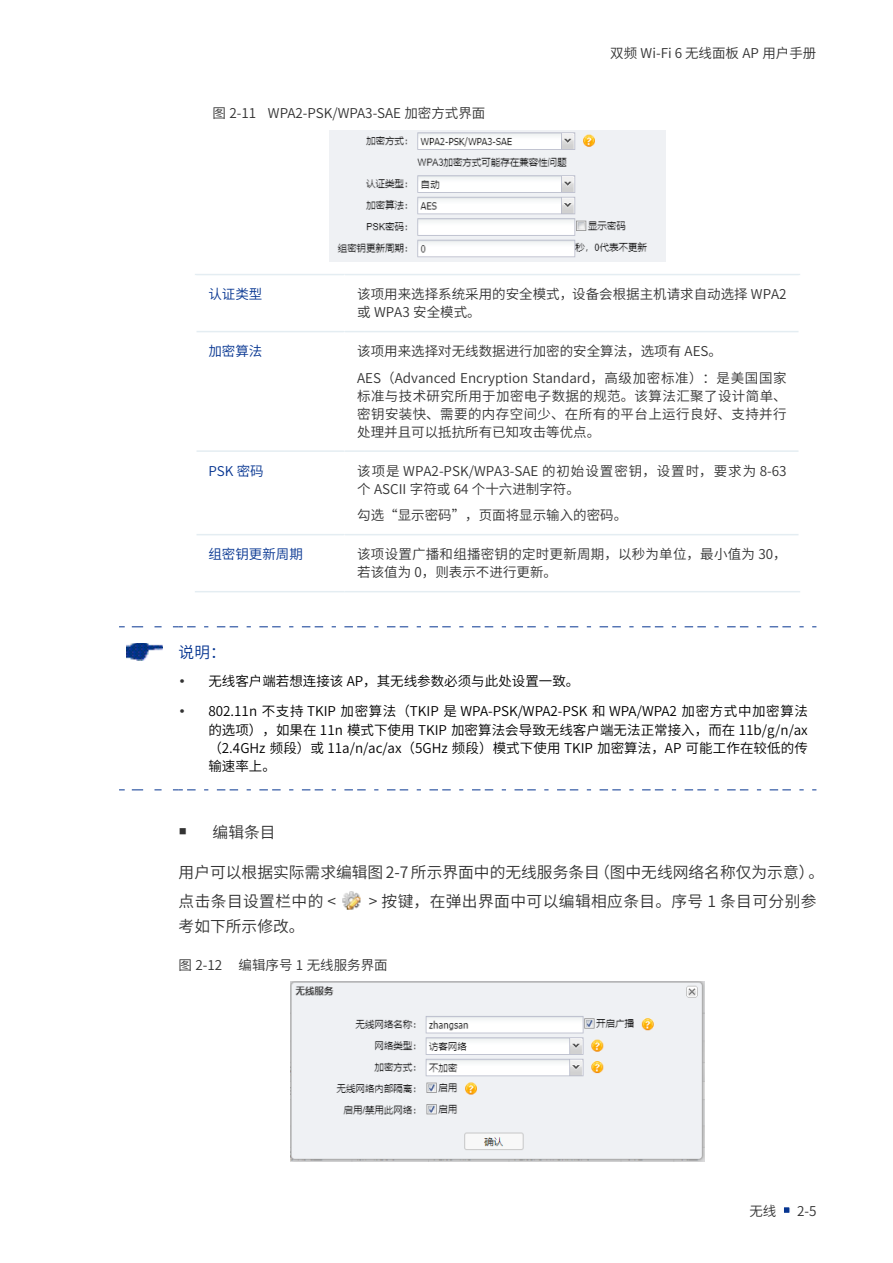
<style>
.page{position:relative;width:893px;height:1263px;background:#fff}
.page>*{position:absolute;margin:0;border:0;box-sizing:border-box;transform-origin:0 0}
.UG模块化正文{font:15.75px/29.2px "Source Han Sans CN";color:#333}
.UG模块化正文-2{font:15.75px "Source Han Sans CN";letter-spacing:.025em;color:#333}
.说明-标题{font:15.75px "Source Han Sans CN";color:#063591}
.界面项说明文字{font:13.5px/18px "Source Han Sans CN";color:#333}
.t1{font:13.5px/18.3px "Source Han Sans CN";color:#000;text-align:justify}
.界面项说明文字-2{font:13.5px/18px "Source Han Sans CN";letter-spacing:.02em;color:#333}
.界面项目栏{font:13.5px "Source Han Sans CN";color:#063591}
.s1{font-family:"Sim Sun";font-size:15px;color:#333}
</style>
<div class="page">
<div style="left:783px;top:1206px;width:7px;height:7px;background:#063591"></div>
<div style="left:782px;top:1206px;width:9px;height:8px;border:2px solid #fff"></div>
<img style="left:329px;top:130px;width:337px;height:131px">
<hr style="left:195px;top:274px;width:149px;height:1px;background:#e4edf2">
<hr style="left:344px;top:274px;width:456px;height:1px;background:#e4edf2">
<hr style="left:196px;top:331px;width:148px;height:1px;background:#e4edf2">
<hr style="left:344px;top:331px;width:455px;height:1px;background:#e4edf2">
<hr style="left:196px;top:450px;width:148px;height:2px;background:#e4edf2">
<hr style="left:344px;top:450px;width:455px;height:2px;background:#e4edf2">
<hr style="left:196px;top:534px;width:148px;height:1px;background:#e4edf2">
<hr style="left:344px;top:534px;width:455px;height:1px;background:#e4edf2">
<hr style="left:195px;top:591px;width:149px;height:1px;background:#e4edf2">
<hr style="left:344px;top:591px;width:456px;height:1px;background:#e4edf2">
<svg style="left:132px;top:626px;width:30px;height:1px"></svg>
<svg style="left:173px;top:626px;width:643px;height:1px"></svg>
<svg style="left:132px;top:789px;width:30px;height:1px"></svg>
<svg style="left:173px;top:789px;width:643px;height:1px"></svg>
<img style="left:126px;top:644px;width:37px;height:16px">
<img style="left:342px;top:891px;width:19px;height:19px">
<img style="left:290px;top:982px;width:415px;height:179px">
<p class="界面项说明文字" style="left:213px;top:105px;width:274px">图 2-11 WPA2-PSK/WPA3-SAE 加密方式界面</p>
<p class="界面项说明文字" style="left:610px;top:44px;width:208px">双频 Wi-Fi 6 无线面板 AP 用户手册</p>
<p class="界面项目栏" style="left:208px;top:287px;width:55px">认证类型</p>
<p class="界面项说明文字" style="left:357px;top:286px;width:431px">该项用来选择系统采用的安全模式，设备会根据主机请求自动选择 WPA2或 WPA3 安全模式。</p>
<p class="界面项目栏" style="left:208px;top:344px;width:55px">加密算法</p>
<p class="界面项说明文字" style="left:357px;top:343px;width:366px">该项用来选择对无线数据进行加密的安全算法，选项有 AES。</p>
<p class="界面项说明文字" style="left:357px;top:369px;width:431px;text-align:justify">AES（Advanced Encryption Standard，高级加密标准）：是美国国家标准与技术研究所用于加密电子数据的规范。该算法汇聚了设计简单、密钥安装快、需要的内存空间少、在所有的平台上运行良好、支持并行处理并且可以抵抗所有已知攻击等优点。</p>
<p class="界面项目栏" style="left:208px;top:463px;width:57px">PSK 密码</p>
<p class="界面项说明文字" style="left:357px;top:462px;width:431px">该项是 WPA2-PSK/WPA3-SAE 的初始设置密钥，设置时，要求为 8-63个 ASCII 字符或 64 个十六进制字符。</p>
<p class="界面项说明文字" style="left:357px;top:507px;width:271px">勾选“显示密码”，页面将显示输入的密码。</p>
<p class="界面项目栏" style="left:208px;top:547px;width:96px">组密钥更新周期</p>
<p class="界面项说明文字-2" style="left:357px;top:546px;width:431px">该项设置广播和组播密钥的定时更新周期，以秒为单位，最小值为 30，若该值为 0，则表示不进行更新。</p>
<p class="说明-标题" style="left:179px;top:643px;width:49px">说明：</p>
<p class="t1" style="left:179px;top:672px;width:402px"><span class="s1">•</span> 无线客户端若想连接该 AP，其无线参数必须与此处设置一致。</p>
<p class="t1" style="left:208px;top:703px;width:601px;text-indent:-30px"><span class="s1">•</span> 802.11n 不支持 TKIP 加密算法（TKIP 是 WPA-PSK/WPA2-PSK 和 WPA/WPA2 加密方式中加密算法的选项），如果在 11n 模式下使用 TKIP 加密算法会导致无线客户端无法正常接入，而在 11b/g/n/ax（2.4GHz 频段）或 11a/n/ac/ax（5GHz 频段）模式下使用 TKIP 加密算法，AP 可能工作在较低的传输速率上。</p>
<p class="UG模块化正文" style="left:179px;top:818px;width:99px">○ 编辑条目</p>
<p class="UG模块化正文" style="left:179px;top:858px;width:647px">用户可以根据实际需求编辑图 2-7 所示界面中的无线服务条目（图中无线网络名称仅为示意）。点击条目设置栏中的 &lt;</p>
<p class="UG模块化正文-2" style="left:369px;top:892px;width:449px">&gt; 按键，在弹出界面中可以编辑相应条目。序号 1 条目可分别参</p>
<p class="UG模块化正文" style="left:179px;top:912px;width:127px">考如下所示修改。</p>
<p class="界面项说明文字" style="left:179px;top:956px;width:211px">图 2-12 编辑序号 1 无线服务界面</p>
<p class="界面项说明文字" style="left:749px;top:1202px;width:28px">无线</p>
<p class="界面项说明文字" style="left:797px;top:1202px;width:21px">2-5</p>
</div>
